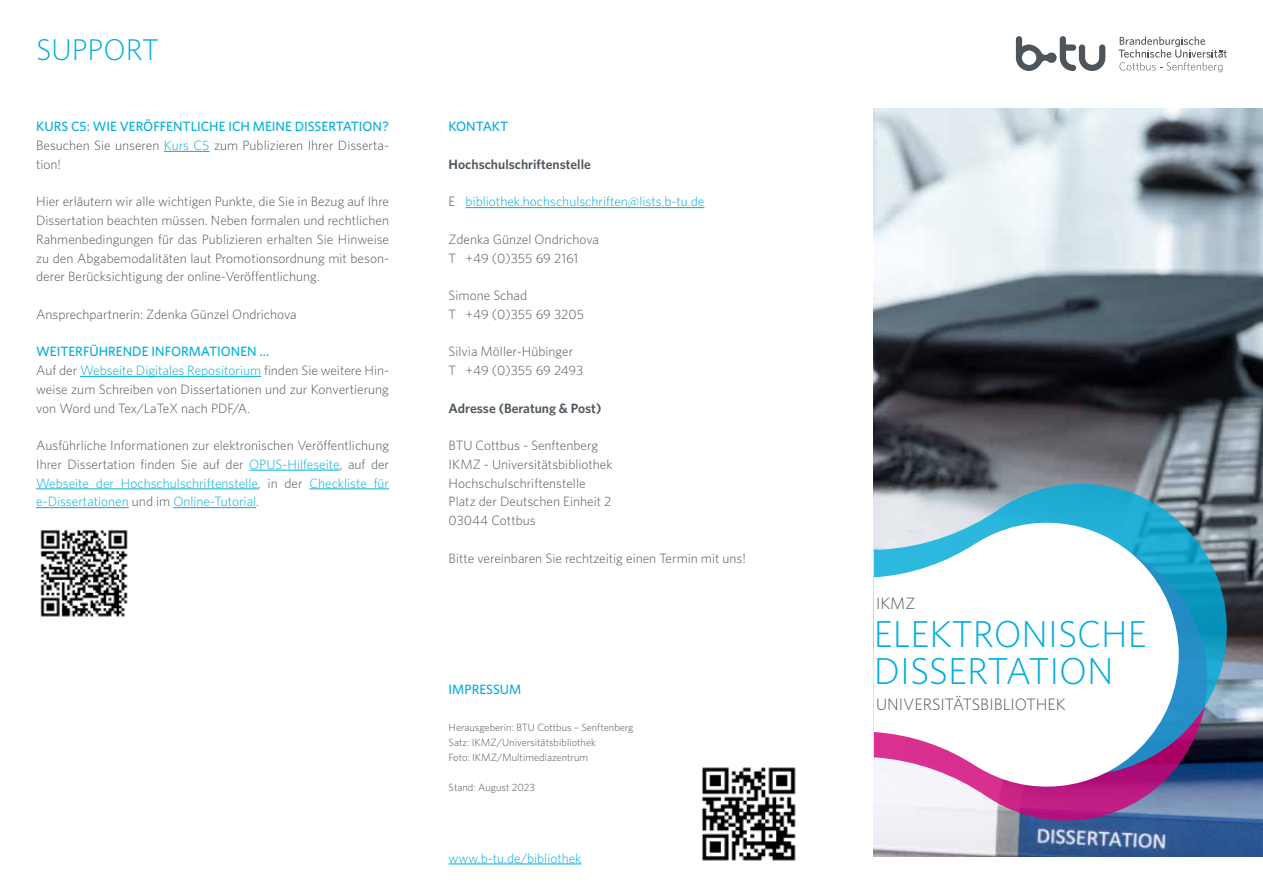
<style>
.page{position:relative;width:1263px;height:893px;background:#fff}
.page>*{position:absolute;margin:0;border:0;box-sizing:border-box;transform-origin:0 0}
.t1{font:300 37.5px/37.5px "Whitney";color:#00addc}
.t2{font:300 30px "Whitney";color:#00addc}
.t3{font:300 16.5px "Whitney";color:#4d555b}
.t4{font:300 13.5px/18.8px "Whitney";color:#4d555b}
.t5{font:300 13.5px "Whitney";color:#00addc}
.t6{font:600 13.5px "Whitney";color:#4d555b}
.t7{font:500 13.5px "Whitney";color:#00addc}
.t8{font:300 10.5px/15px "Whitney";color:#4d555b}
.s1{font-weight:500;color:#00addc}
.s2{color:#00addc}
.s3{color:#4d555b}
</style>
<div class="page">
<hr style="left:449px;top:864px;width:132px;height:1px;background:#00addc">
<hr style="left:466px;top:207px;width:238px;height:1px;background:#00addc">
<hr style="left:164px;top:151px;width:46px;height:1px;background:#00addc">
<hr style="left:80px;top:376px;width:181px;height:1px;background:#00addc">
<hr style="left:249px;top:470px;width:91px;height:1px;background:#00addc">
<hr style="left:36px;top:489px;width:222px;height:1px;background:#00addc">
<hr style="left:309px;top:489px;width:80px;height:1px;background:#00addc">
<hr style="left:36px;top:507px;width:93px;height:1px;background:#00addc">
<hr style="left:173px;top:507px;width:83px;height:1px;background:#00addc">
<svg style="left:1016px;top:36px;width:89px;height:35px"></svg>
<svg style="left:1118px;top:37px;width:109px;height:35px"></svg>
<img style="left:40px;top:530px;width:88px;height:87px">
<img style="left:702px;top:767px;width:94px;height:94px">
<img style="left:874px;top:108px;width:389px;height:749px">
<svg style="left:874px;top:775px;width:335px;height:46px"></svg>
<svg style="left:874px;top:484px;width:354px;height:291px;background:#548ea6"></svg>
<svg style="left:874px;top:511px;width:318px;height:287px"></svg>
<h2 class="t2" style="left:36px;top:30px;width:124px">SUPPORT</h2>
<p class="t4" style="left:36px;top:117px;width:354px;text-align:justify"><span class="s1">KURS C5: WIE VERÖFFENTLICHE ICH MEINE DISSERTATION?<br></span>Besuchen Sie unseren <span class="s2">Kurs C5</span> zum Publizieren Ihrer Disserta&shy;tion!</p>
<p class="t4" style="left:36px;top:192px;width:354px;text-align:justify">Hier erläutern wir alle wichtigen Punkte, die Sie in Bezug auf Ihre Dissertation beachten müssen. Neben formalen und rechtlichen Rahmenbedingungen für das Publizieren erhalten Sie Hinweise zu den Abgabemodalitäten laut Promotionsordnung mit beson&shy;derer Berücksichtigung der online-Veröffentlichung.</p>
<p class="t4" style="left:36px;top:304px;width:262px">Ansprechpartnerin: Zdenka Günzel Ondrichova</p>
<p class="t4" style="left:36px;top:342px;width:354px"><span class="s1">WEITERFÜHRENDE INFORMATIONEN …<br></span>Auf der <span class="s2">Webseite Digitales Repositorium</span> finden Sie weitere Hin&shy;weise zum Schreiben von Dissertationen und zur Konvertierung von Word und Tex/LaTeX nach PDF/A.</p>
<p class="t4" style="left:36px;top:436px;width:354px;text-align:justify">Ausführliche Informationen zur elektronischen Veröffentlichung Ihrer Dissertation finden Sie auf der <span class="s2">OPUS-Hilfeseite</span>, auf der <span class="s2">Webseite der Hochschulschriftenstelle</span>, in der <span class="s2">Checkliste für e-Dissertationen</span> und im <span class="s2">Online-Tutorial</span>.</p>
<p class="t7" style="left:449px;top:118px;width:61px">KONTAKT</p>
<p class="t6" style="left:449px;top:155px;width:144px">Hochschulschriftenstelle</p>
<p class="t5" style="left:449px;top:193px;width:257px"><span class="s3">E</span> bibliothek.hochschulschriften@lists.b-tu.de</p>
<p class="t4" style="left:449px;top:229px;width:152px">Zdenka Günzel Ondrichova<br>T +49 (0)355 69 2161</p>
<p class="t4" style="left:449px;top:286px;width:137px">Simone Schad<br>T +49 (0)355 69 3205</p>
<p class="t4" style="left:449px;top:342px;width:136px">Silvia Möller-Hübinger<br>T +49 (0)355 69 2493</p>
<p class="t6" style="left:449px;top:399px;width:154px">Adresse (Beratung &amp; Post)</p>
<p class="t4" style="left:449px;top:436px;width:165px">BTU Cottbus - Senftenberg<br>IKMZ - Universitätsbibliothek<br>Hochschulschriftenstelle<br>Platz der Deutschen Einheit 2<br>03044 Cottbus</p>
<p class="t4" style="left:449px;top:548px;width:299px">Bitte vereinbaren Sie rechtzeitig einen Termin mit uns!</p>
<p class="t7" style="left:449px;top:680px;width:74px">IMPRESSUM</p>
<p class="t8" style="left:449px;top:720px;width:186px">Herausgeberin: BTU Cottbus – Senftenberg<br>Satz: IKMZ/Universitätsbibliothek<br>Foto: IKMZ/Multimediazentrum</p>
<p class="t8" style="left:449px;top:780px;width:88px">Stand: August 2023</p>
<p class="t5" style="left:449px;top:849px;width:134px">www.b-tu.de/bibliothek</p>
<p class="t3" style="left:876px;top:592px;width:41px">IKMZ</p>
<h1 class="t1" style="left:874px;top:614px;width:274px">ELEKTRONISCHE<br>DISSERTATION</h1>
<p class="t3" style="left:876px;top:693px;width:191px">UNIVERSITÄTSBIBLIOTHEK</p>
</div>
